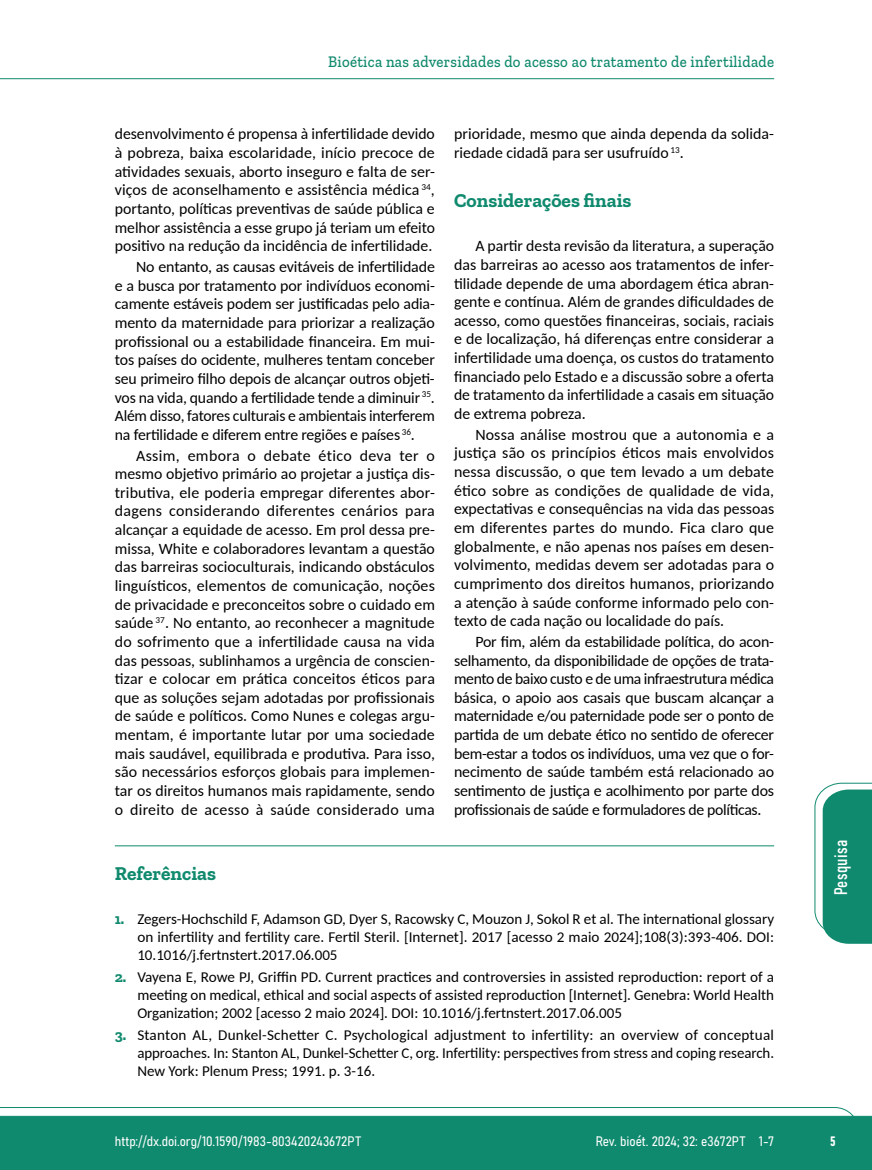
<style>
.page{position:relative;width:872px;height:1170px;background:#fff}
.page>*{position:absolute;margin:0;border:0;box-sizing:border-box;transform-origin:0 0}
.t1{font:700 19.5px "Zilla Slab";color:#108a6e}
.t2{font:18px "Bahnschrift";letter-spacing:.02em;color:#fff}
.t3{font:500 16.5px "Zilla Slab";letter-spacing:.02em;color:#108a6e;scale:.9 1}
.t4{font:15.75px/18.6px "Carlito";color:#000;text-align:justify}
.t5{font:15px/18px "Carlito";color:#000;text-align:justify}
.t6{font:13.5px "Bahnschrift";color:#fff}
.s1{font-family:"Zilla Slab";font-weight:700;color:#108a6e}
</style>
<div class="page">
<svg style="left:0;top:1107px;width:859px;height:62px;background:#2e9880"></svg>
<hr style="left:0;top:78px;width:774px;height:1px;background:#108a6e">
<hr style="left:115px;top:845px;width:659px;height:1px;background:#108a6e">
<svg style="left:814px;top:782px;width:58px;height:161px"></svg>
<p class="t3" style="left:328px;top:53px;width:497px">Bioética nas adversidades do acesso ao tratamento de infertilidade</p>
<p class="t4" style="left:115px;top:124px;width:321px">desenvolvimento é propensa à infertilidade devido à pobreza, baixa escolaridade, início precoce de atividades sexuais, aborto inseguro e falta de ser&shy;viços de aconselhamento e assistência médica <sup>34</sup>, portanto, políticas preventivas de saúde pública e melhor assistência a esse grupo já teriam um efeito positivo na redução da incidência de infertilidade.</p>
<p class="t4" style="left:115px;top:257px;width:321px;text-indent:21px">No entanto, as causas evitáveis de infertilidade e a busca por tratamento por indivíduos economi&shy;camente estáveis podem ser justificadas pelo adia&shy;mento da maternidade para priorizar a realização profissional ou a estabilidade financeira. Em mui&shy;tos países do ocidente, mulheres tentam conceber seu primeiro filho depois de alcançar outros objeti&shy;vos na vida, quando a fertilidade tende a diminuir <sup>35</sup>.<br>Além disso, fatores culturais e ambientais interferem na fertilidade e diferem entre regiões e países <sup>36</sup>.</p>
<p class="t4" style="left:115px;top:445px;width:322px;text-indent:21px">Assim, embora o debate ético deva ter o mesmo objetivo primário ao projetar a justiça dis&shy;tributiva, ele poderia empregar diferentes abor&shy;dagens considerando diferentes cenários para alcançar a equidade de acesso. Em prol dessa pre&shy;missa, White e colaboradores levantam a questão das barreiras socioculturais, indicando obstáculos linguísticos, elementos de comunicação, noções de privacidade e preconceitos sobre o cuidado em saúde <sup>37</sup>. No entanto, ao reconhecer a magnitude do sofrimento que a infertilidade causa na vida das pessoas, sublinhamos a urgência de conscien&shy;tizar e colocar em prática conceitos éticos para que as soluções sejam adotadas por profissionais de saúde e políticos. Como Nunes e colegas argu&shy;mentam, é importante lutar por uma sociedade mais saudável, equilibrada e produtiva. Para isso, são necessários esforços globais para implemen&shy;tar os direitos humanos mais rapidamente, sendo o direito de acesso à saúde considerado uma</p>
<p class="t4" style="left:454px;top:124px;width:321px">prioridade, mesmo que ainda dependa da solida&shy;riedade cidadã para ser usufruído <sup>13</sup>.</p>
<p class="t1" style="left:454px;top:189px;width:179px">Considerações finais</p>
<p class="t4" style="left:454px;top:236px;width:322px;text-indent:21px">A partir desta revisão da literatura, a superação das barreiras ao acesso aos tratamentos de infer&shy;tilidade depende de uma abordagem ética abran&shy;gente e contínua. Além de grandes dificuldades de acesso, como questões financeiras, sociais, raciais e de localização, há diferenças entre considerar a infertilidade uma doença, os custos do tratamento financiado pelo Estado e a discussão sobre a oferta de tratamento da infertilidade a casais em situação de extrema pobreza.</p>
<p class="t4" style="left:454px;top:424px;width:322px;text-indent:21px">Nossa análise mostrou que a autonomia e a justiça são os princípios éticos mais envolvidos nessa discussão, o que tem levado a um debate ético sobre as condições de qualidade de vida, expectativas e consequências na vida das pessoas em diferentes partes do mundo. Fica claro que globalmente, e não apenas nos países em desen&shy;volvimento, medidas devem ser adotadas para o cumprimento dos direitos humanos, priorizando a atenção à saúde conforme informado pelo con&shy;texto de cada nação ou localidade do país.</p>
<p class="t4" style="left:454px;top:631px;width:322px;text-indent:21px">Por fim, além da estabilidade política, do acon&shy;selhamento, da disponibilidade de opções de trata&shy;mento de baixo custo e de uma infraestrutura médica básica, o apoio aos casais que buscam alcançar a maternidade e/ou paternidade pode ser o ponto de partida de um debate ético no sentido de oferecer bem-estar a todos os indivíduos, uma vez que o for&shy;necimento de saúde também está relacionado ao sentimento de justiça e acolhimento por parte dos profissionais de saúde e formuladores de políticas.</p>
<p class="t1" style="left:115px;top:862px;width:103px">Referências</p>
<p class="t5" style="left:137px;top:909px;width:638px;text-indent:-22px"><span class="s1">1.</span> Zegers-Hochschild F, Adamson GD, Dyer S, Racowsky C, Mouzon J, Sokol R et al. The international glossary on infertility and fertility care. Fertil Steril. [Internet]. 2017 [acesso 2 maio 2024];108(3):393-406. DOI:<br>10.1016/j.fertnstert.2017.06.005</p>
<p class="t5" style="left:137px;top:967px;width:638px;text-indent:-22px"><span class="s1">2.</span> Vayena E, Rowe PJ, Griffin PD. Current practices and controversies in assisted reproduction: report of a meeting on medical, ethical and social aspects of assisted reproduction [Internet]. Genebra: World Health Organization; 2002 [acesso 2 maio 2024]. DOI: 10.1016/j.fertnstert.2017.06.005</p>
<p class="t5" style="left:137px;top:1025px;width:638px;text-indent:-22px"><span class="s1">3.</span> Stanton AL, Dunkel-Schetter C. Psychological adjustment to infertility: an overview of conceptual approaches. In: Stanton AL, Dunkel-Schetter C, org. Infertility: perspectives from stress and coping research.<br>New York: Plenum Press; 1991. p. 3-16.</p>
<p class="t2" style="left:827px;top:895px;width:57px;rotate:-90deg">Pesquisa</p>
<p class="t6" style="left:115px;top:1131px;width:248px">http://dx.doi.org/10.1590/1983-803420243672PT</p>
<p class="t6" style="left:596px;top:1131px;width:180px">Rev. bioét. 2024; 32: e3672PT 1-7</p>
<p class="t6" style="left:830px;top:1130px;width:7px">5</p>
</div>
